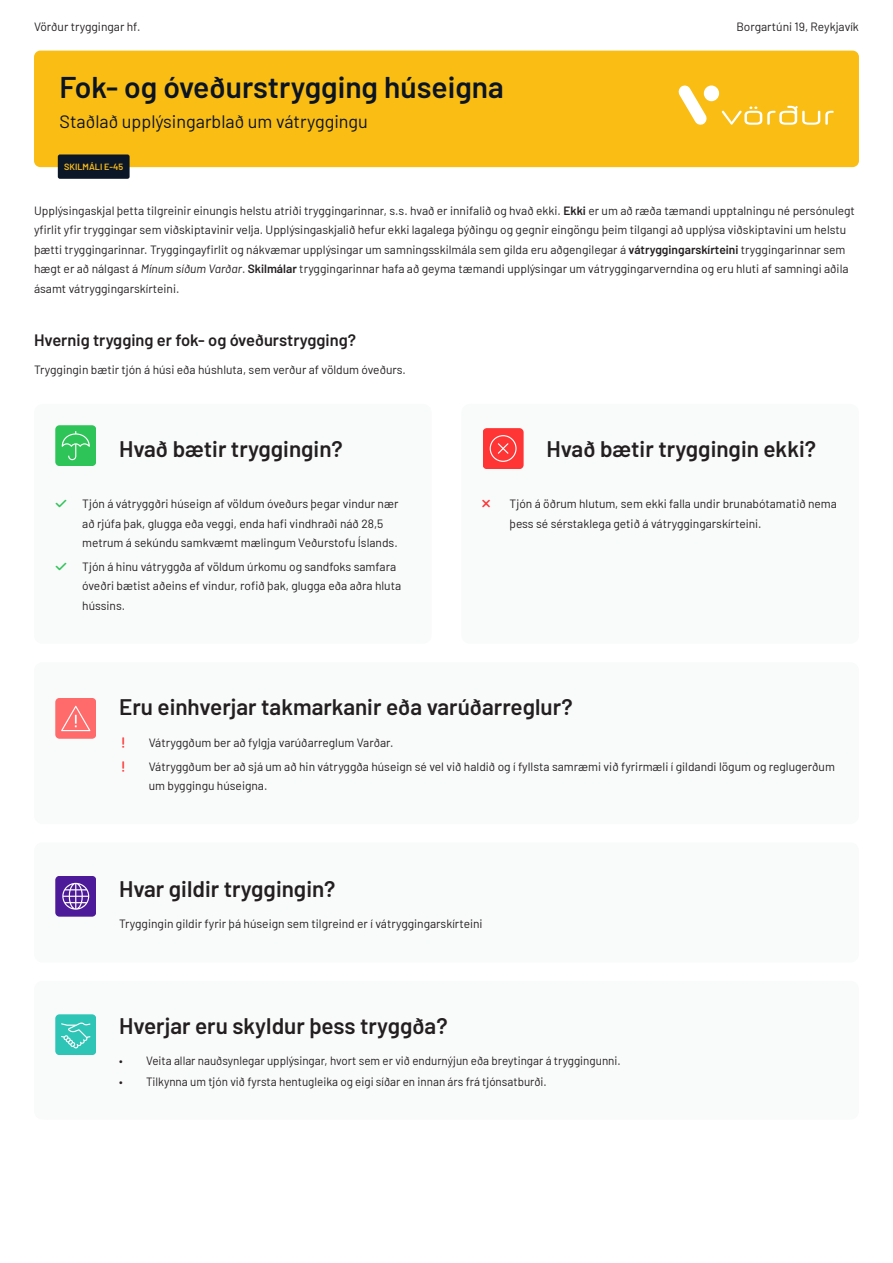
<style>
.page{position:relative;width:893px;height:1263px;background:#fff}
.page>*{position:absolute;margin:0;border:0;box-sizing:border-box;transform-origin:0 0}
.Form_title{font:600 30px "Barlow";color:#0a1425}
.Fyrirsögn_í_boxum{font:600 22.5px "Barlow";color:#231f20}
.Form_sub_title{font:18px "Barlow";color:#0a1425}
.Millifyrirsögn{font:600 16.5px "Barlow";color:#231f20}
.Inngangstexti{font:12px/19.5px "Barlow";color:#231f20}
.Texti_í_boxum_ekki_b{font:12px "Barlow";color:#231f20}
.Form_sub_title-2{font:600 9px "Barlow";color:#f9bc19}
.s1{font-weight:600}
.s2{font-style:italic}
.s3{color:#2ec458}
</style>
<div class="page">
<div style="left:34px;top:404px;width:398px;height:240px;background:#f9fafa;border-radius:9px"></div>
<svg style="left:55px;top:425px;width:41px;height:41px;background:#40c966"></svg>
<div style="left:461px;top:404px;width:398px;height:240px;background:#f9fafa;border-radius:9px"></div>
<svg style="left:483px;top:428px;width:41px;height:41px;background:#fe4747"></svg>
<div style="left:34px;top:51px;width:825px;height:116px;background:#fabd13;border-radius:6px"></div>
<div style="left:58px;top:154px;width:72px;height:25px;background:#0b1626;border-radius:2px"></div>
<svg style="left:679px;top:85px;width:155px;height:40px"></svg>
<div style="left:34px;top:662px;width:825px;height:162px;background:#f9fafa;border-radius:9px"></div>
<svg style="left:55px;top:698px;width:41px;height:41px;background:#fe7777"></svg>
<div style="left:34px;top:842px;width:825px;height:120px;background:#f9fafa;border-radius:9px"></div>
<svg style="left:55px;top:876px;width:41px;height:41px;background:#6b42aa"></svg>
<div style="left:34px;top:981px;width:825px;height:138px;background:#f9fafa;border-radius:9px"></div>
<svg style="left:55px;top:1014px;width:41px;height:41px;background:#45cabd"></svg>
<p class="Inngangstexti" style="left:34px;top:16px;width:108px">Vörður tryggingar hf.</p>
<p class="Inngangstexti" style="left:736px;top:16px;width:124px">Borgartúni 19, Reykjavík</p>
<p class="Form_title" style="left:60px;top:65px;width:446px">Fok- og óveðurstrygging húseigna</p>
<p class="Form_sub_title" style="left:60px;top:108px;width:310px">Staðlað upplýsingarblað um vátryggingu</p>
<p class="Form_sub_title-2" style="left:64px;top:160px;width:60px">SKILMÁLI E-45</p>
<p class="Inngangstexti" style="left:34px;top:200px;width:822px">Upplýsingaskjal þetta tilgreinir einungis helstu atriði tryggingarinnar, s.s. hvað er innifalið og hvað ekki. <span class="s1">Ekki</span> er um að ræða tæmandi upptalningu né persónulegt yfirlit yfir tryggingar sem viðskiptavinir velja. Upplýsingaskjalið hefur ekki lagalega þýðingu og gegnir eingöngu þeim tilgangi að upplýsa viðskiptavini um helstu þætti tryggingarinnar. Tryggingayfirlit og nákvæmar upplýsingar um samningsskilmála sem gilda eru aðgengilegar á <span class="s1">vátryggingarskírteini</span> tryggingarinnar sem hægt er að nálgast á <span class="s2">Mínum síðum Varðar</span>. <span class="s1">Skilmálar</span> tryggingarinnar hafa að geyma tæmandi upplýsingar um vátryggingarverndina og eru hluti af samningi aðila ásamt vátryggingarskírteini.</p>
<p class="Millifyrirsögn" style="left:34px;top:328px;width:324px">Hvernig trygging er fok- og óveðurstrygging?</p>
<p class="Inngangstexti" style="left:34px;top:359px;width:373px">Tryggingin bætir tjón á húsi eða húshluta, sem verður af völdum óveðurs.</p>
<p class="Fyrirsögn_í_boxum" style="left:119px;top:432px;width:225px">Hvað bætir tryggingin?</p>
<p class="Inngangstexti" style="left:82px;top:493px;width:318px;text-indent:-27px"><span class="s3">✓</span> Tjón á vátryggðri húseign af völdum óveðurs þegar vindur nær að rjúfa þak, glugga eða veggi, enda hafi vindhraði náð 28,5 metrum á sekúndu samkvæmt mælingum Veðurstofu Íslands.</p>
<p class="Inngangstexti" style="left:82px;top:556px;width:320px;text-indent:-27px"><span class="s3">✓</span> Tjón á hinu vátryggða af völdum úrkomu og sandfoks samfara óveðri bætist aðeins ef vindur, rofið þak, glugga eða aðra hluta hússins.</p>
<p class="Fyrirsögn_í_boxum" style="left:546px;top:432px;width:271px">Hvað bætir tryggingin ekki?</p>
<p class="Inngangstexti" style="left:510px;top:493px;width:329px">Tjón á öðrum hlutum, sem ekki falla undir brunabótamatið nema þess sé sérstaklega getið á vátryggingarskírteini.</p>
<p class="Fyrirsögn_í_boxum" style="left:119px;top:690px;width:455px">Eru einhverjar takmarkanir eða varúðarreglur?</p>
<p class="Inngangstexti" style="left:149px;top:732px;width:246px">Vátryggðum ber að fylgja varúðarreglum Varðar.</p>
<p class="Inngangstexti" style="left:149px;top:755px;width:688px">Vátryggðum ber að sjá um að hin vátryggða húseign sé vel við haldið og í fyllsta samræmi við fyrirmæli í gildandi lögum og reglugerðum um byggingu húseigna.</p>
<p class="Fyrirsögn_í_boxum" style="left:119px;top:872px;width:218px">Hvar gildir tryggingin?</p>
<p class="Texti_í_boxum_ekki_b" style="left:119px;top:915px;width:365px">Tryggingin gildir fyrir þá húseign sem tilgreind er í vátryggingarskírteini</p>
<p class="Fyrirsögn_í_boxum" style="left:119px;top:1009px;width:330px">Hverjar eru skyldur þess tryggða?</p>
<p class="Inngangstexti" style="left:119px;top:1050px;width:503px">• Veita allar nauðsynlegar upplýsingar, hvort sem er við endurnýjun eða breytingar á tryggingunni.</p>
<p class="Inngangstexti" style="left:119px;top:1070px;width:429px">• Tilkynna um tjón við fyrsta hentugleika og eigi síðar en innan árs frá tjónsatburði.</p>
</div>
